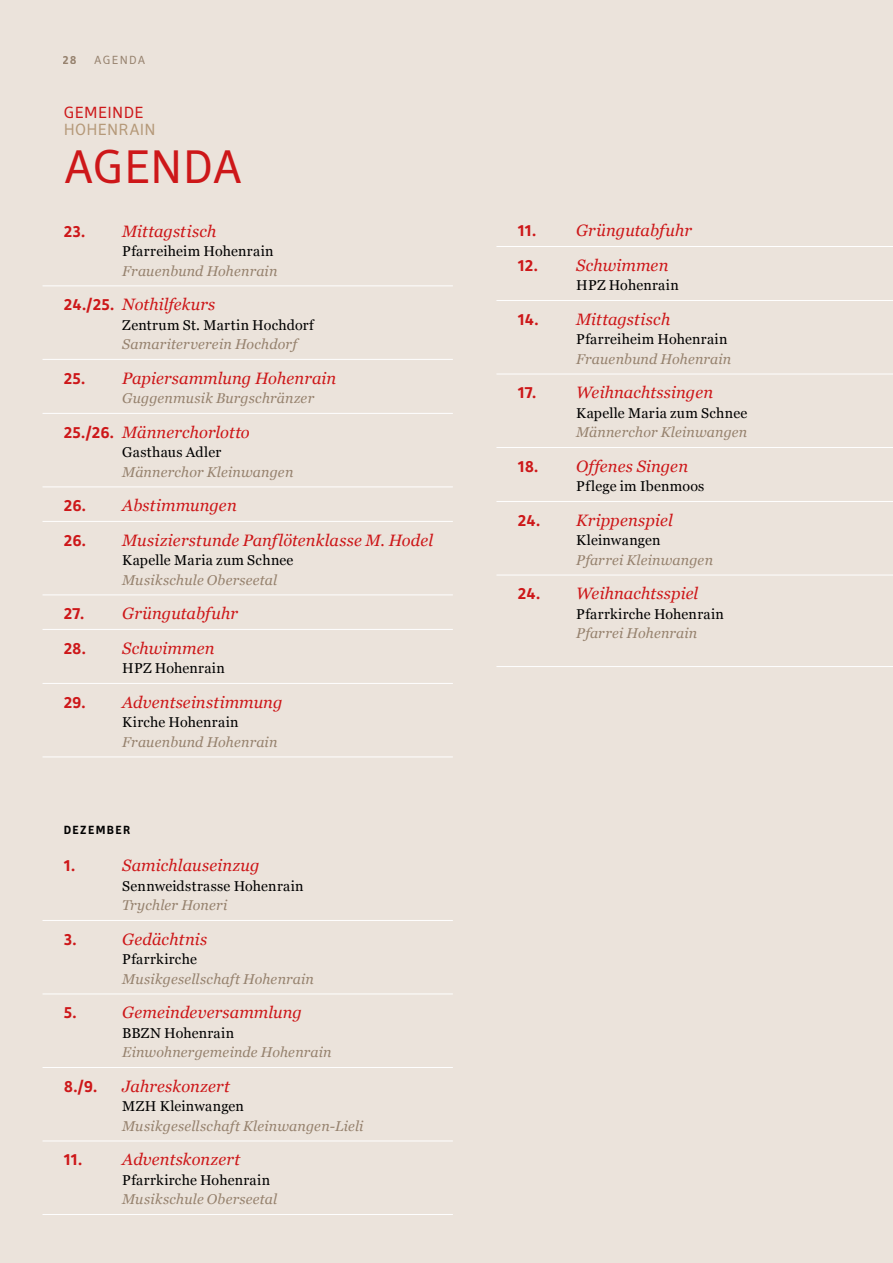
<style>
.page{position:relative;width:893px;height:1263px;background:#ebe3db}
.page>*{position:absolute;margin:0;border:0;box-sizing:border-box;transform-origin:0 0}
.t1{font:48px "Secca Std Demo";letter-spacing:-.01em;color:#cd1719}
.t2{font:italic 16.5px "Georgia";letter-spacing:.005em;color:#cd1719}
.t3{font:700 16.5px "Secca Std Demo";color:#cd1719}
.t4{font:16.5px "Secca Std Demo";letter-spacing:.015em;color:#b59979}
.t5{font:16.5px "Secca Std Demo";letter-spacing:.02em;color:#cd1719}
.t6{font:italic 14.25px "Georgia";letter-spacing:.01em;color:#96826e}
.t7{font:14.25px "Georgia";letter-spacing:.02em;color:#000}
.t8{font:700 12px "Secca Std Demo";letter-spacing:.11em;color:#000}
.t9{font:12px "Secca Std Demo";letter-spacing:.1em;color:#96826e}
.t10{font:700 12px "Secca Std Demo";color:#96826e}
.s1{font-family:"Secca Std Demo";font-weight:700;font-style:normal}
</style>
<div class="page">
<hr style="left:496px;top:246px;width:397px;height:1px;background:#fff">
<hr style="left:496px;top:300px;width:397px;height:1px;background:#fff">
<hr style="left:496px;top:374px;width:397px;height:1px;background:#fff">
<hr style="left:496px;top:447px;width:397px;height:1px;background:#fff">
<hr style="left:496px;top:501px;width:397px;height:1px;background:#fff">
<hr style="left:496px;top:575px;width:397px;height:1px;background:#fff">
<hr style="left:496px;top:666px;width:397px;height:1px;background:#fff">
<hr style="left:43px;top:285px;width:410px;height:1px;background:#fff">
<hr style="left:43px;top:359px;width:410px;height:1px;background:#fff">
<hr style="left:43px;top:413px;width:410px;height:1px;background:#fff">
<hr style="left:43px;top:486px;width:410px;height:1px;background:#fff">
<hr style="left:43px;top:521px;width:410px;height:1px;background:#fff">
<hr style="left:43px;top:594px;width:410px;height:1px;background:#fff">
<hr style="left:43px;top:629px;width:410px;height:1px;background:#fff">
<hr style="left:43px;top:683px;width:410px;height:1px;background:#fff">
<hr style="left:43px;top:756px;width:410px;height:1px;background:#fff">
<hr style="left:43px;top:920px;width:410px;height:1px;background:#fff">
<hr style="left:43px;top:993px;width:410px;height:1px;background:#fff">
<hr style="left:43px;top:1067px;width:410px;height:1px;background:#fff">
<hr style="left:43px;top:1140px;width:410px;height:1px;background:#fff">
<hr style="left:43px;top:1214px;width:410px;height:1px;background:#fff">
<p class="t10" style="left:62px;top:53px;width:16px">28</p>
<p class="t9" style="left:94px;top:53px;width:53px">AGENDA</p>
<p class="t5" style="left:64px;top:103px;width:81px">GEMEINDE</p>
<p class="t4" style="left:64px;top:120px;width:93px">HOHENRAIN</p>
<h1 class="t1" style="left:64px;top:139px;width:180px">AGENDA</h1>
<p class="t2" style="left:64px;top:219px;width:154px"><span class="s1">23.</span> Mittagstisch</p>
<p class="t7" style="left:122px;top:241px;width:153px">Pfarreiheim Hohenrain</p>
<p class="t6" style="left:122px;top:260px;width:157px">Frauenbund Hohenrain</p>
<p class="t2" style="left:64px;top:292px;width:153px"><span class="s1">24./25.</span> Nothilfekurs</p>
<p class="t7" style="left:122px;top:314px;width:193px">Zentrum St. Martin Hochdorf</p>
<p class="t6" style="left:122px;top:334px;width:176px">Samariterverein Hochdorf</p>
<p class="t2" style="left:64px;top:366px;width:274px"><span class="s1">25.</span> Papiersammlung Hohenrain</p>
<p class="t6" style="left:122px;top:388px;width:193px">Guggenmusik Burgschränzer</p>
<p class="t2" style="left:64px;top:420px;width:188px"><span class="s1">25./26.</span> Männerchorlotto</p>
<p class="t7" style="left:122px;top:442px;width:100px">Gasthaus Adler</p>
<p class="t6" style="left:122px;top:461px;width:173px">Männerchor Kleinwangen</p>
<p class="t2" style="left:64px;top:493px;width:174px"><span class="s1">26.</span> Abstimmungen</p>
<p class="t2" style="left:64px;top:528px;width:371px"><span class="s1">26.</span> Musizierstunde Panflötenklasse M. Hodel</p>
<p class="t7" style="left:122px;top:550px;width:173px">Kapelle Maria zum Schnee</p>
<p class="t6" style="left:122px;top:569px;width:156px">Musikschule Oberseetal</p>
<p class="t2" style="left:64px;top:601px;width:176px"><span class="s1">27.</span> Grüngutabfuhr</p>
<p class="t2" style="left:64px;top:636px;width:152px"><span class="s1">28.</span> Schwimmen</p>
<p class="t7" style="left:122px;top:658px;width:104px">HPZ Hohenrain</p>
<p class="t2" style="left:64px;top:690px;width:220px"><span class="s1">29.</span> Adventseinstimmung</p>
<p class="t7" style="left:122px;top:712px;width:118px">Kirche Hohenrain</p>
<p class="t6" style="left:122px;top:731px;width:157px">Frauenbund Hohenrain</p>
<p class="t8" style="left:64px;top:823px;width:68px">DEZEMBER</p>
<p class="t3" style="left:64px;top:856px;width:13px">1.</p>
<p class="t2" style="left:122px;top:853px;width:139px">Samichlauseinzug</p>
<p class="t7" style="left:122px;top:875px;width:183px">Sennweidstrasse Hohenrain</p>
<p class="t6" style="left:122px;top:895px;width:107px">Trychler Honeri</p>
<p class="t3" style="left:64px;top:930px;width:14px">3.</p>
<p class="t2" style="left:122px;top:927px;width:86px">Gedächtnis</p>
<p class="t7" style="left:122px;top:949px;width:76px">Pfarrkirche</p>
<p class="t6" style="left:122px;top:968px;width:193px">Musikgesellschaft Hohenrain</p>
<p class="t3" style="left:64px;top:1003px;width:14px">5.</p>
<p class="t2" style="left:122px;top:1000px;width:181px">Gemeindeversammlung</p>
<p class="t7" style="left:122px;top:1022px;width:113px">BBZN Hohenrain</p>
<p class="t6" style="left:122px;top:1042px;width:211px">Einwohnergemeinde Hohenrain</p>
<p class="t3" style="left:64px;top:1077px;width:35px">8./9.</p>
<p class="t2" style="left:122px;top:1074px;width:109px">Jahreskonzert</p>
<p class="t7" style="left:122px;top:1096px;width:123px">MZH Kleinwangen</p>
<p class="t6" style="left:122px;top:1115px;width:243px">Musikgesellschaft Kleinwangen-Lieli</p>
<p class="t3" style="left:64px;top:1150px;width:20px">11.</p>
<p class="t2" style="left:122px;top:1147px;width:119px">Adventskonzert</p>
<p class="t7" style="left:122px;top:1169px;width:149px">Pfarrkirche Hohenrain</p>
<p class="t6" style="left:122px;top:1189px;width:156px">Musikschule Oberseetal</p>
<p class="t3" style="left:518px;top:221px;width:20px">11.</p>
<p class="t2" style="left:576px;top:218px;width:117px">Grüngutabfuhr</p>
<p class="t2" style="left:518px;top:253px;width:152px"><span class="s1">12.</span> Schwimmen</p>
<p class="t7" style="left:576px;top:275px;width:104px">HPZ Hohenrain</p>
<p class="t2" style="left:518px;top:307px;width:154px"><span class="s1">14.</span> Mittagstisch</p>
<p class="t7" style="left:576px;top:329px;width:153px">Pfarreiheim Hohenrain</p>
<p class="t6" style="left:576px;top:348px;width:157px">Frauenbund Hohenrain</p>
<p class="t3" style="left:518px;top:383px;width:20px">17.</p>
<p class="t2" style="left:576px;top:380px;width:138px">Weihnachtssingen</p>
<p class="t7" style="left:576px;top:402px;width:173px">Kapelle Maria zum Schnee</p>
<p class="t6" style="left:576px;top:422px;width:173px">Männerchor Kleinwangen</p>
<p class="t2" style="left:518px;top:454px;width:172px"><span class="s1">18.</span> Offenes Singen</p>
<p class="t7" style="left:576px;top:476px;width:130px">Pflege im Ibenmoos</p>
<p class="t2" style="left:518px;top:508px;width:157px"><span class="s1">24.</span> Krippenspiel</p>
<p class="t7" style="left:576px;top:530px;width:86px">Kleinwangen</p>
<p class="t6" style="left:576px;top:549px;width:138px">Pfarrei Kleinwangen</p>
<p class="t2" style="left:518px;top:581px;width:182px"><span class="s1">24.</span> Weihnachtsspiel</p>
<p class="t7" style="left:576px;top:603px;width:149px">Pfarrkirche Hohenrain</p>
<p class="t6" style="left:576px;top:623px;width:123px">Pfarrei Hohenrain</p>
</div>
